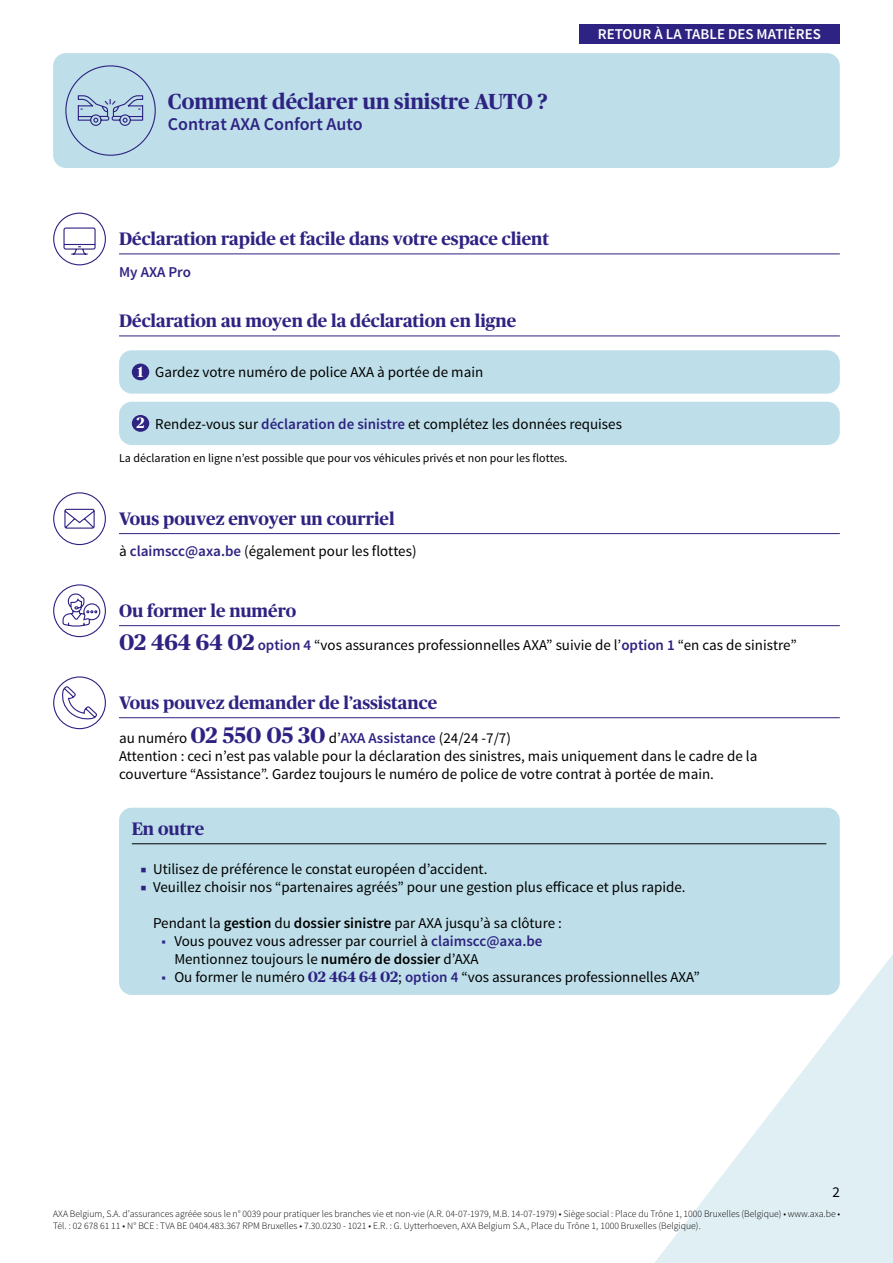
<style>
.page{position:relative;width:893px;height:1263px;background:#fff}
.page>*{position:absolute;margin:0;border:0;box-sizing:border-box;transform-origin:0 0}
.t1{font:700 21.75px "Publico Headline";color:#2e2382}
.t2{font:700 18px "Publico Headline";color:#2e2382}
.t3{font:600 18px "Source Sans Pro";color:#2e2382}
.t4{font:15px/18px "Source Sans Pro";color:#000}
.t5{font:600 15px "Source Sans Pro";color:#fff}
.t6{font:600 15px "Source Sans Pro";color:#2e2382}
.t7{font:12px "Source Sans Pro";color:#000}
.t8{font:300 9.75px/11.7px "Source Sans Pro";color:#000}
.s1{font-family:"Publico Headline";font-weight:700;color:#fff}
.s2{font-weight:600;color:#2e2382}
.s3{font-family:"Publico Headline";font-weight:700;font-size:22.5px;color:#2e2382}
.s4{font-size:22.5px;color:#2e2382}
.s5{font-weight:600}
.s6{color:#2e2382}
.s7{font-family:"Publico Headline";font-weight:700;color:#2e2382}
</style>
<div class="page">
<svg style="left:655px;top:955px;width:238px;height:308px;fill:#e0eff4"></svg>
<div style="left:53px;top:53px;width:787px;height:115px;background:#bedfe9;border-radius:13px"></div>
<div style="left:119px;top:808px;width:721px;height:187px;background:#bedfe9;border-radius:13px"></div>
<hr style="left:132px;top:843px;width:694px;height:1px;background:#000">
<div style="left:119px;top:350px;width:721px;height:44px;background:#bedfe9;border-radius:13px"></div>
<div style="left:132px;top:364px;width:17px;height:16px;background:#2e2382;border-radius:50%"></div>
<div style="left:119px;top:402px;width:721px;height:43px;background:#bedfe9;border-radius:13px"></div>
<div style="left:132px;top:415px;width:17px;height:17px;background:#2e2382;border-radius:50%"></div>
<hr style="left:119px;top:253px;width:721px;height:1px;background:#2e2382">
<hr style="left:119px;top:336px;width:721px;height:1px;background:#2e2382">
<hr style="left:119px;top:533px;width:721px;height:1px;background:#2e2382">
<hr style="left:119px;top:717px;width:721px;height:1px;background:#2e2382">
<hr style="left:119px;top:625px;width:721px;height:1px;background:#2e2382">
<div style="left:53px;top:213px;width:53px;height:52px;border:1px solid #2e2382;border-radius:50%"></div>
<div style="left:53px;top:492px;width:53px;height:53px;border:1px solid #2e2382;border-radius:50%"></div>
<div style="left:53px;top:676px;width:53px;height:53px;border:1px solid #2e2382;border-radius:50%"></div>
<div style="left:53px;top:584px;width:53px;height:53px;border:1px solid #2e2382;border-radius:50%"></div>
<svg style="left:77px;top:95px;width:67px;height:31px"></svg>
<svg style="left:63px;top:227px;width:33px;height:28px"></svg>
<svg style="left:64px;top:508px;width:31px;height:21px"></svg>
<svg style="left:62px;top:593px;width:39px;height:35px"></svg>
<svg style="left:62px;top:685px;width:36px;height:35px"></svg>
<div style="left:579px;top:24px;width:260px;height:20px;background:#2e2382"></div>
<h1 class="t1" style="left:168px;top:86px;width:381px">Comment déclarer un sinistre AUTO ?</h1>
<p class="t3" style="left:168px;top:113px;width:196px">Contrat AXA Confort Auto</p>
<p class="t2" style="left:119px;top:226px;width:431px">Déclaration rapide et facile dans votre espace client</p>
<p class="t6" style="left:119px;top:262px;width:73px">My AXA Pro</p>
<p class="t2" style="left:119px;top:308px;width:399px">Déclaration au moyen de la déclaration en ligne</p>
<p class="t5" style="left:598px;top:25px;width:225px">RETOUR À LA TABLE DES MATIÈRES</p>
<p class="t4" style="left:138px;top:364px;width:347px"><span class="s1">1</span> Gardez votre numéro de police AXA à portée de main</p>
<p class="t4" style="left:137px;top:415px;width:487px"><span class="s1">2</span> Rendez-vous sur <span class="s2">déclaration de sinistre</span> et complétez les données requises</p>
<p class="t7" style="left:119px;top:451px;width:450px">La déclaration en ligne n’est possible que pour vos véhicules privés et non pour les flottes.</p>
<p class="t2" style="left:119px;top:505px;width:277px">Vous pouvez envoyer un courriel</p>
<p class="t4" style="left:119px;top:543px;width:299px">à <span class="s2">claimscc@axa.be</span> (également pour les flottes)</p>
<p class="t2" style="left:119px;top:597px;width:179px">Ou former le numéro</p>
<p class="t4" style="left:119px;top:636px;width:679px"><span class="s3">02 464 64 02</span> <span class="s2">option 4</span> “vos assurances professionnelles AXA” suivie de l’<span class="s2">option 1</span> “en cas de sinistre”</p>
<p class="t2" style="left:119px;top:690px;width:320px">Vous pouvez demander de l’assistance</p>
<p class="t4" style="left:119px;top:729px;width:640px">au numéro <span class="s3">02 550 05 30</span> d’<span class="s2">AXA Assistance</span> (24/24 -7/7)<br>Attention : ceci n’est pas valable pour la déclaration des sinistres, mais uniquement dans le cadre de la couverture “Assistance”. Gardez toujours le numéro de police de votre contrat à portée de main.</p>
<p class="t2" style="left:132px;top:816px;width:74px">En outre</p>
<p class="t4" style="left:140px;top:860px;width:349px"><span class="s4">■</span> Utilisez de préférence le constat européen d’accident.</p>
<p class="t4" style="left:140px;top:878px;width:547px"><span class="s4">■</span> Veuillez choisir nos “partenaires agréés” pour une gestion plus efficace et plus rapide.</p>
<p class="t4" style="left:153px;top:914px;width:410px">Pendant la <span class="s5">gestion</span> du <span class="s5">dossier sinistre</span> par AXA jusqu’à sa clôture :</p>
<p class="t4" style="left:174px;top:932px;width:370px;text-indent:-13px"><span class="s6">■</span> Vous pouvez vous adresser par courriel à <span class="s2">claimscc@axa.be<br></span>Mentionnez toujours le <span class="s5">numéro de dossier</span> d’AXA</p>
<p class="t4" style="left:162px;top:968px;width:540px"><span class="s6">■</span> Ou former le numéro <span class="s7">02 464 64 02</span>; <span class="s2">option 4</span> “vos assurances professionnelles AXA”</p>
<p class="t4" style="left:832px;top:1183px;width:9px">2</p>
<p class="t8" style="left:53px;top:1208px;width:789px">AXA Belgium, S.A. d’assurances agréée sous le n° 0039 pour pratiquer les branches vie et non-vie (A.R. 04-07-1979, M.B. 14-07-1979) • Siège social : Place du Trône 1, 1000 Bruxelles (Belgique) • www.axa.be •<br>Tél. : 02 678 61 11 • N° BCE : TVA BE 0404.483.367 RPM Bruxelles • 7.30.0230 - 1021 • E.R. : G. Uytterhoeven, AXA Belgium S.A., Place du Trône 1, 1000 Bruxelles (Belgique).</p>
</div>
